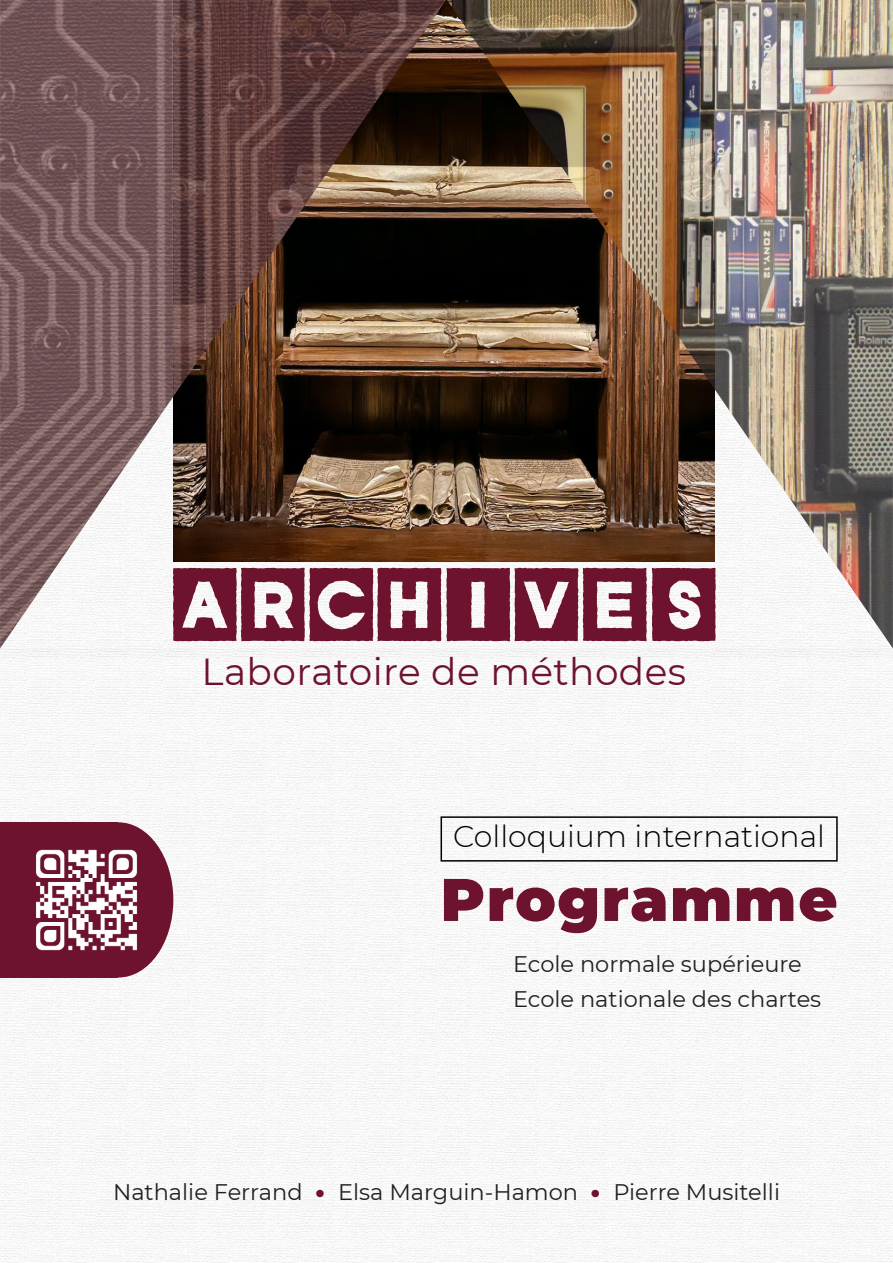
<style>
.page{position:relative;width:893px;height:1263px;background:#fff}
.page>*{position:absolute;margin:0;border:0;box-sizing:border-box;transform-origin:0 0}
.t1{font:73.5px "Joe Jack";letter-spacing:.01em;color:#6d132d}
.t2{font:900 60px "Montserrat";letter-spacing:.025em;color:#6d132d}
.t3{font:37.5px "Montserrat";letter-spacing:.01em;color:#6d132d}
.t4{font:300 30px "Montserrat";color:#000}
.t5{font:22.5px "Montserrat";color:#231f20}
.s1{font-weight:900;color:#6d132d}
</style>
<div class="page">
<img style="left:0;top:657px;width:893px;height:606px">
<img style="left:0;top:0;width:893px;height:657px">
<img style="left:173px;top:0;width:541px;height:561px">
<div style="left:441px;top:816px;width:397px;height:45px;border:2px solid #000"></div>
<div style="left:0;top:822px;width:118px;height:155px;background:#6d132d"></div>
<div style="left:63px;top:822px;width:110px;height:155px;background:#6d132d;border-radius:50%"></div>
<img style="left:36px;top:834px;width:116px;height:132px">
<p class="t1" style="left:173px;top:568px;width:548px">ARCHIVES</p>
<p class="t3" style="left:202px;top:646px;width:486px">Laboratoire de méthodes</p>
<p class="t4" style="left:453px;top:816px;width:373px">Colloquium international</p>
<p class="t2" style="left:441px;top:854px;width:399px">Programme</p>
<p class="t5" style="left:513px;top:948px;width:290px">Ecole normale supérieure</p>
<p class="t5" style="left:513px;top:984px;width:310px">Ecole nationale des chartes</p>
<p class="t5" style="left:113px;top:1176px;width:668px">Nathalie Ferrand <span class="s1">•</span> Elsa Marguin-Hamon <span class="s1">•</span> Pierre Musitelli</p>
</div>
